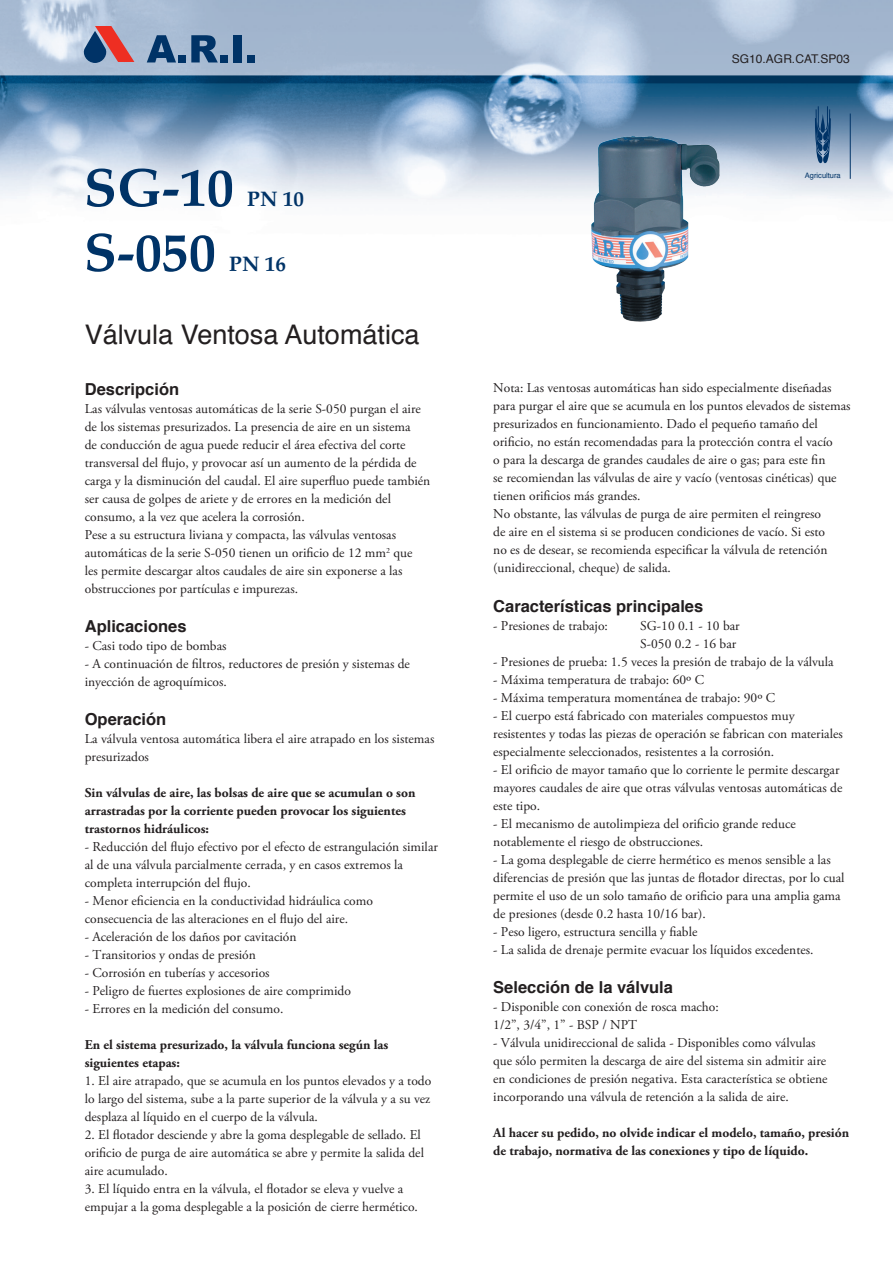
<style>
.page{position:relative;width:893px;height:1263px;background:#fff}
.page>*{position:absolute;margin:0;border:0;box-sizing:border-box;transform-origin:0 0}
.t1{font:700 54px "Palatino";color:#003367}
.t2{font:27px "Helvetica";color:#231f20}
.t3{font:700 21px "Palatino";color:#003367}
.t4{font:700 16.5px "Helvetica";color:#231f20}
.t5{font:13.5px/18px "Adobe Garamond Pro";color:#231f20}
.t6{font:700 13.5px/18px "Adobe Garamond Pro";color:#231f20}
.t7{font:12px "Helvetica";color:#231f20}
.t8{font:7.8px "Adobe Garamond Pro";color:#231f20}
.t9{font:7.5px "Helvetica";color:#003367}
</style>
<div class="page">
<img style="left:0;top:0;width:893px;height:202px">
<svg style="left:82px;top:26px;width:52px;height:37px;background:#997285"></svg>
<svg style="left:147px;top:35px;width:29px;height:27px"></svg>
<div style="left:178px;top:55px;width:8px;height:7px;background:#003367"></div>
<svg style="left:191px;top:35px;width:27px;height:27px"></svg>
<div style="left:220px;top:55px;width:8px;height:7px;background:#003367"></div>
<div style="left:233px;top:35px;width:9px;height:27px;background:#003367"></div>
<div style="left:247px;top:55px;width:8px;height:7px;background:#003367"></div>
<svg style="left:815px;top:106px;width:16px;height:58px"></svg>
<hr style="left:850px;top:114px;width:1px;height:65px;background:#003367">
<img style="left:583px;top:124px;width:143px;height:198px">
<h1 class="t1" style="left:84px;top:142px;width:151px">SG-10</h1>
<h3 class="t3" style="left:247px;top:181px;width:58px">PN 10</h3>
<h1 class="t1" style="left:84px;top:206px;width:133px">S-050</h1>
<h3 class="t3" style="left:229px;top:246px;width:58px">PN 16</h3>
<h2 class="t2" style="left:85px;top:314px;width:336px">Válvula Ventosa Automática</h2>
<p class="t4" style="left:85px;top:376px;width:96px">Descripción</p>
<p class="t5" style="left:85px;top:400px;width:347px">Las válvulas ventosas automáticas de la serie S-050 purgan el aire de los sistemas presurizados. La presencia de aire en un sistema<br>de conducción de agua puede reducir el área efectiva del corte transversal del flujo y, provocar así un aumento de la pérdida de carga lay disminución del caudal. El aire superfluo puede también ser causa de golpes de ariete y de errores en la medición del consumo laa, vez que acelera la corrosión.<br>Pese sua estructura liviana y compacta, las válvulas ventosas</p>
<p class="t8" style="left:386px;top:545px;width:5px">2</p>
<p class="t5" style="left:85px;top:544px;width:303px">automáticas de la serie S-050 tienen un orificio de 12 mm</p>
<p class="t5" style="left:85px;top:544px;width:329px;text-indent:309px">que les permite descargar altos caudales de aire sin exponerse a las obstrucciones por partículas e impurezas.</p>
<p class="t4" style="left:85px;top:613px;width:103px">Aplicaciones</p>
<p class="t5" style="left:85px;top:637px;width:327px">- Casi todo tipo de bombas<br>A- continuación de filtros, reductores de presión y sistemas de inyección de agroquímicos.</p>
<p class="t4" style="left:85px;top:706px;width:83px">Operación</p>
<p class="t5" style="left:85px;top:730px;width:351px">La válvula ventosa automática libera el aire atrapado en los sistemas presurizados</p>
<p class="t6" style="left:85px;top:784px;width:332px">Sin válvulas de aire, las bolsas de aire que se acumulan o son arrastradas por la corriente pueden provocar los siguientes trastornos hidráulicos:</p>
<p class="t5" style="left:85px;top:838px;width:355px">- Reducción del flujo efectivo por el efecto de estrangulación similar al de una válvula parcialmente cerrada y, en casos extremos la completa interrupción del flujo.</p>
<p class="t5" style="left:85px;top:892px;width:290px">- Menor eficiencia en la conductividad hidráulica como consecuencia de las alteraciones en el flujo del aire.</p>
<p class="t5" style="left:85px;top:928px;width:213px">- Aceleración de los daños por cavitación</p>
<p class="t5" style="left:85px;top:946px;width:173px">- Transitorios y ondas de presión</p>
<p class="t5" style="left:85px;top:964px;width:186px">- Corrosión en tuberías y accesorios</p>
<p class="t5" style="left:85px;top:982px;width:268px">- Peligro de fuertes explosiones de aire comprimido</p>
<p class="t5" style="left:85px;top:1000px;width:200px">- Errores en la medición del consumo.</p>
<p class="t6" style="left:85px;top:1036px;width:305px">En el sistema presurizado la, válvula funciona según las siguientes etapas:</p>
<p class="t5" style="left:85px;top:1072px;width:348px;text-align:justify">1. El aire atrapado, que se acumula en los puntos elevados ay todo lo largo del sistema, sube laa parte superior de la válvula suay vez desplaza al líquido en el cuerpo de la válvula.</p>
<p class="t5" style="left:85px;top:1126px;width:341px">2. El flotador desciende y abre la goma desplegable de sellado. El orificio de purga de aire automática se abre y permite la salida del aire acumulado.</p>
<p class="t5" style="left:85px;top:1180px;width:335px">3. El líquido entra en la válvula, el flotador se eleva y vuelve a empujar laa goma desplegable laa posición de cierre hermético.</p>
<p class="t7" style="left:732px;top:50px;width:119px">SG10.AGR.CAT.SP03</p>
<p class="t9" style="left:805px;top:170px;width:37px">Agricultura</p>
<p class="t5" style="left:493px;top:380px;width:359px">Nota: Las ventosas automáticas han sido especialmente diseñadas para purgar el aire que se acumula en los puntos elevados de sistemas presurizados en funcionamiento. Dado el pequeño tamaño del orificio, no están recomendadas para la protección contra el vacío<br>o para la descarga de grandes caudales de aire o gas; para este fin<br>se recomiendan las válvulas de aire y vacío (ventosas cinéticas) que tienen orificios más grandes.<br>No obstante, las válvulas de purga de aire permiten el reingreso<br>de aire en el sistema sesi producen condiciones de vacío. Si esto<br>no es de desear se, recomienda especificar la válvula de retención (unidireccional, cheque) de salida.</p>
<p class="t4" style="left:493px;top:592px;width:212px">Características principales</p>
<p class="t5" style="left:640px;top:617px;width:101px">SG-10 0.1 - 10 bar</p>
<p class="t5" style="left:493px;top:617px;width:116px">- Presiones de trabajo:</p>
<p class="t5" style="left:640px;top:635px;width:98px">S-050 0.2 - 16 bar</p>
<p class="t5" style="left:493px;top:653px;width:342px">- Presiones de prueba: 1.5 veces la presión de trabajo de la válvula</p>
<p class="t5" style="left:493px;top:671px;width:212px">- Máxima temperatura de trabajo: 60 Cº</p>
<p class="t5" style="left:493px;top:689px;width:284px">- Máxima temperatura momentánea de trabajo: 90 Cº</p>
<p class="t5" style="left:493px;top:707px;width:351px">- El cuerpo está fabricado con materiales compuestos muy resistentes y todas las piezas de operación se fabrican con materiales especialmente seleccionados, resistentes laa corrosión.</p>
<p class="t5" style="left:493px;top:761px;width:351px">- El orificio de mayor tamaño que lo corriente le permite descargar mayores caudales de aire que otras válvulas ventosas automáticas de este tipo.</p>
<p class="t5" style="left:493px;top:815px;width:304px">- El mecanismo de autolimpieza del orificio grande reduce notablemente el riesgo de obstrucciones.</p>
<p class="t5" style="left:493px;top:851px;width:353px">- La goma desplegable de cierre hermético es menos sensible a las diferencias de presión que las juntas de flotador directas, por lo cual permite el uso de un solo tamaño de orificio para una amplia gama de presiones (desde 0.2 hasta 10/16 bar .(</p>
<p class="t5" style="left:493px;top:923px;width:206px">- Peso ligero, estructura sencilla y fiable</p>
<p class="t5" style="left:493px;top:941px;width:322px">- La salida de drenaje permite evacuar los líquidos excedentes.</p>
<p class="t4" style="left:493px;top:973px;width:181px">Selección de la válvula</p>
<p class="t5" style="left:493px;top:998px;width:227px">- Disponible con conexión de rosca macho:<br>1/2 ,” 3/4 1,” ” - BSP / NPT</p>
<p class="t5" style="left:493px;top:1034px;width:336px">- Válvula unidireccional de salida - Disponibles como válvulas que sólo permiten la descarga de aire del sistema sin admitir aire en condiciones de presión negativa. Esta característica se obtiene incorporando una válvula de retención laa salida de aire.</p>
<p class="t6" style="left:493px;top:1123px;width:357px">Al hacer su pedido, no olvide indicar el modelo, tamaño, presión de trabajo, normativa de las conexiones y tipo de líquido.</p>
</div>
